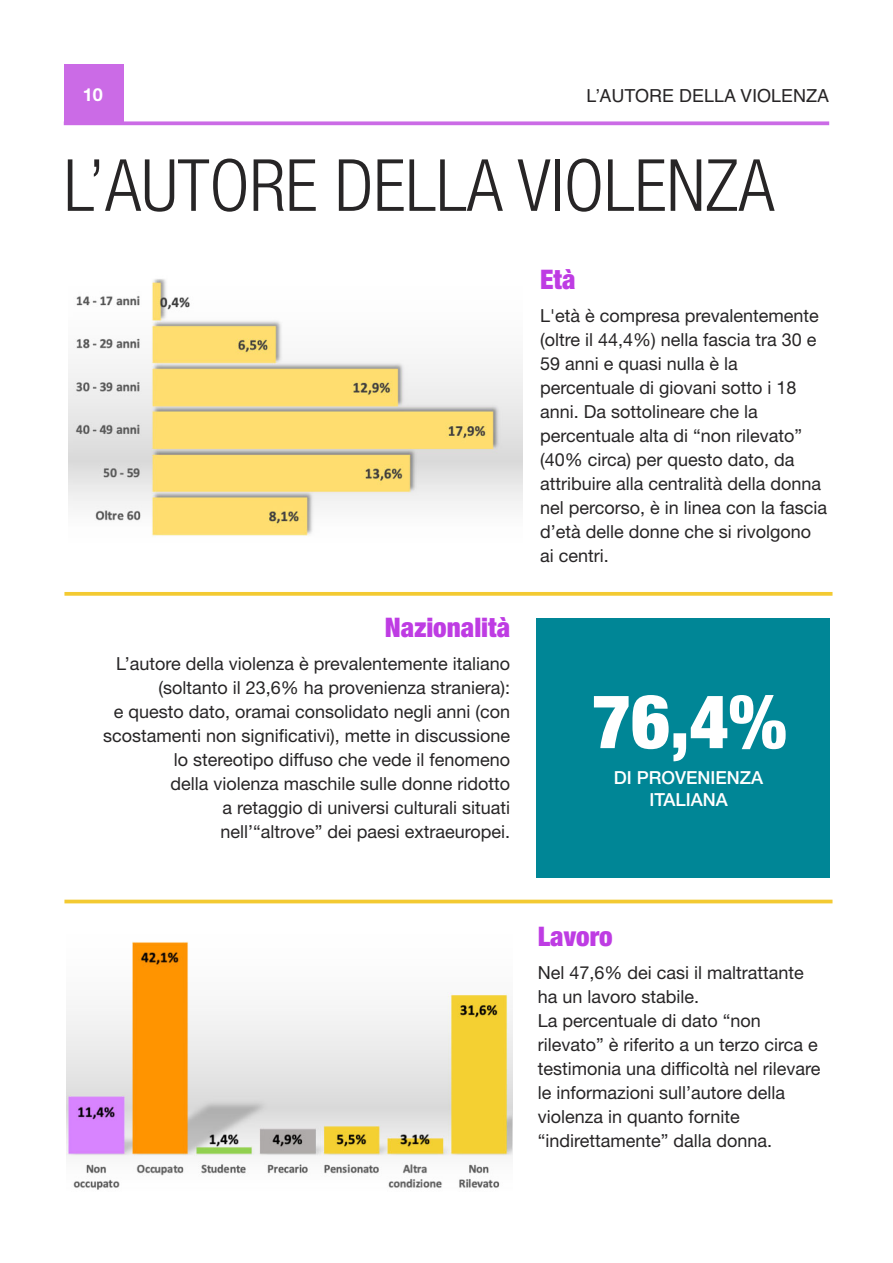
<style>
.page{position:relative;width:893px;height:1263px;background:#fff}
.page>*{position:absolute;margin:0;border:0;box-sizing:border-box;transform-origin:0 0}
.t1{font:900 condensed 75px "Helvetica Neue";color:#fff}
.t2{font:300 condensed 72px "Helvetica Neue";color:#272526}
.t3{font:900 condensed 27px "Helvetica Neue";color:#be3ce3}
.t4{font:18px/24px "Helvetica Neue";color:#272526}
.t5{font:18px "Helvetica";color:#272526}
.t6{font:500 18px/22.2px "Helvetica Neue";color:#fff;text-align:center}
.t7{font:700 18px "Helvetica Neue";color:#fff}
</style>
<div class="page">
<div style="left:64px;top:64px;width:59px;height:59px;background:#cb6be6"></div>
<svg style="left:64px;top:121px;width:765px;height:4px;background:#d079e8"></svg>
<img style="left:68px;top:279px;width:454px;height:258px">
<img style="left:66px;top:942px;width:446px;height:248px">
<div style="left:536px;top:618px;width:293px;height:260px;background:#008696"></div>
<svg style="left:64px;top:592px;width:768px;height:4px;background:#f3cd40"></svg>
<hr style="left:64px;top:900px;width:768px;height:3px;background:#f3ca32">
<p class="t7" style="left:83px;top:88px;width:22px">10</p>
<p class="t5" style="left:586px;top:89px;width:244px">L’AUTORE DELLA VIOLENZA</p>
<h2 class="t2" style="left:64px;top:160px;width:712px">L’AUTORE DELLA VIOLENZA</h2>
<h3 class="t3" style="left:385px;top:618px;width:127px">Nazionalità</h3>
<p class="t4" style="left:103px;top:653px;width:409px;text-align:right">L’autore della violenza è prevalentemente italiano (soltanto il 23,6% ha provenienza straniera):<br>e questo dato, oramai consolidato negli anni (con scostamenti non significativi), mette in discussione lo stereotipo diffuso che vede il fenomeno<br>della violenza maschile sulle donne ridotto<br>a retaggio di universi culturali situati<br>nell’“altrove” dei paesi extraeuropei.</p>
<h3 class="t3" style="left:540px;top:269px;width:37px">Età</h3>
<p class="t4" style="left:540px;top:305px;width:289px">L'età è compresa prevalentemente (oltre il 44,4%) nella fascia tra 30 e<br>59 anni e quasi nulla è la percentuale di giovani sotto i 18 anni. Da sottolineare che la percentuale alta di “non rilevato” (40% circa) per questo dato, da attribuire alla centralità della donna nel percorso, è in linea con la fascia d’età delle donne che si rivolgono ai centri.</p>
<h1 class="t1" style="left:592px;top:695px;width:196px">76,4%</h1>
<p class="t6" style="left:614px;top:768px;width:151px">DI PROVENIENZA<br>ITALIANA</p>
<h3 class="t3" style="left:538px;top:927px;width:77px">Lavoro</h3>
<p class="t4" style="left:538px;top:963px;width:284px">Nel 47,6% dei casi il maltrattante ha un lavoro stabile.<br>La percentuale di dato “non rilevato” è riferito a un terzo circa e testimonia una difficoltà nel rilevare le informazioni sull’autore della violenza in quanto fornite “indirettamente” dalla donna.</p>
</div>
